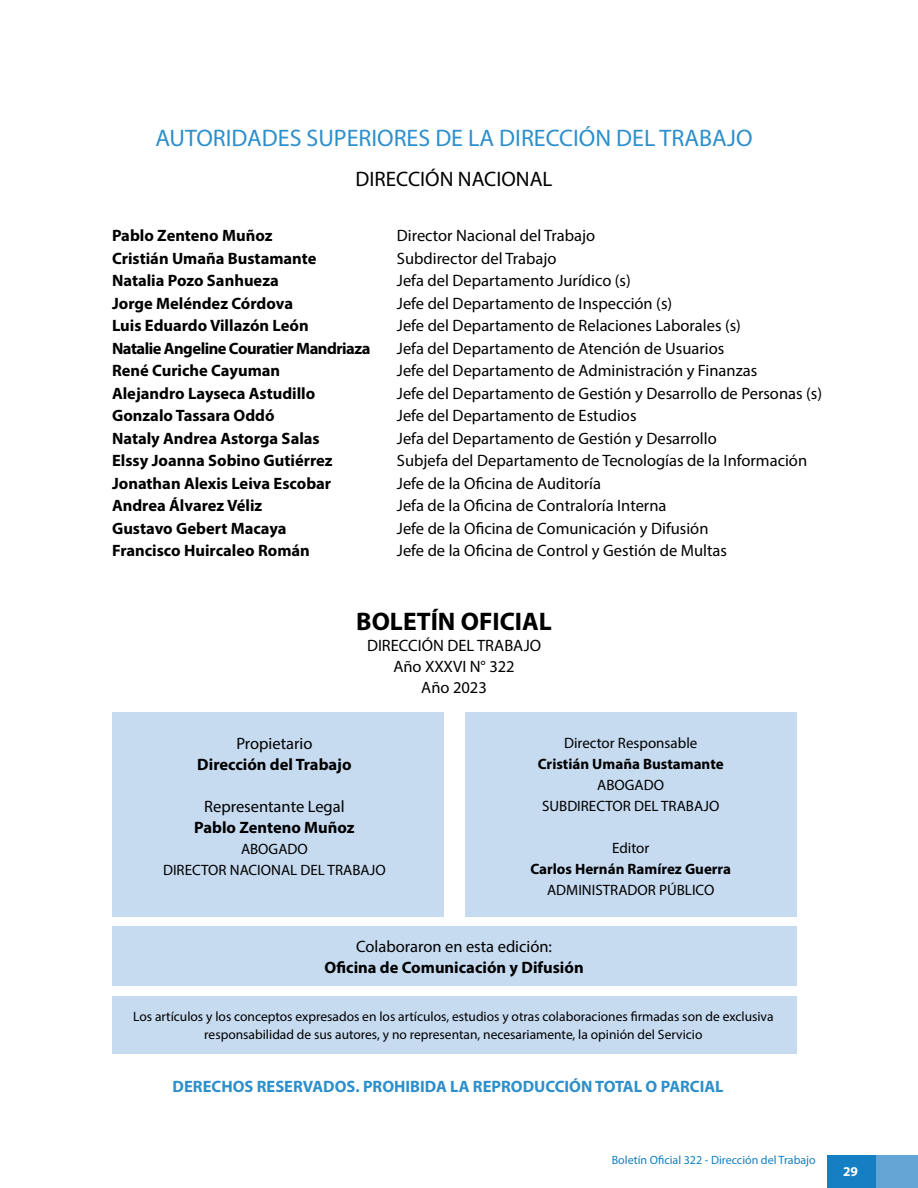
<style>
.page{position:relative;width:918px;height:1188px;background:#fff}
.page>*{position:absolute;margin:0;border:0;box-sizing:border-box;transform-origin:0 0}
.t1{font:700 25.5px "Myriad Pro";color:#000}
.t2{font:24px "Myriad Pro";color:#2d8fcb}
.t3{font:21px "Myriad Pro";color:#000}
.t4{font:16.5px/22.5px "Myriad Pro";color:#000}
.t5{font:700 16.5px/22.5px "Myriad Pro";color:#000}
.t6{font:700 16.5px "Myriad Pro";color:#2d8fcb}
.t7{font:15px/21px "Myriad Pro";color:#000;text-align:center}
.t8{font:700 15px "Myriad Pro";color:#000}
.t9{font:13.5px/18px "Myriad Pro";color:#000;text-align:center}
.t10{font:700 13.5px "Myriad Pro";color:#fff}
.t11{font:12px "Myriad Pro";color:#147fc2}
</style>
<div class="page">
<div style="left:875px;top:1155px;width:43px;height:33px;background:#65a5d6"></div>
<div style="left:827px;top:1155px;width:48px;height:33px;background:#147fc2"></div>
<div style="left:112px;top:712px;width:331px;height:205px;background:#c6daf0"></div>
<div style="left:112px;top:927px;width:684px;height:59px;background:#c6daf0"></div>
<div style="left:112px;top:996px;width:684px;height:58px;background:#c6daf0"></div>
<div style="left:465px;top:712px;width:331px;height:205px;background:#c6daf0"></div>
<h2 class="t2" style="left:156px;top:123px;width:599px">AUTORIDADES SUPERIORES DE LA DIRECCIÓN DEL TRABAJO</h2>
<p class="t3" style="left:356px;top:166px;width:198px">DIRECCIÓN NACIONAL</p>
<p class="t5" style="left:112px;top:224px;width:260px">Pablo Zenteno Muñoz<br>Cristián Umaña Bustamante<br>Natalia Pozo Sanhueza<br>Jorge Meléndez Córdova<br>Luis Eduardo Villazón León<br>Natalie Angeline Couratier Mandriaza<br>René Curiche Cayuman<br>Alejandro Layseca Astudillo<br>Gonzalo Tassara Oddó<br>Nataly Andrea Astorga Salas<br>Elssy Joanna Sobino Gutiérrez<br>Jonathan Alexis Leiva Escobar<br>Andrea Álvarez Véliz<br>Gustavo Gebert Macaya<br>Francisco Huircaleo Román</p>
<p class="t4" style="left:397px;top:224px;width:427px">Director Nacional del Trabajo<br>Subdirector del Trabajo<br>Jefa del Departamento Jurídico (s)<br>Jefe del Departamento de Inspección (s)<br>Jefe del Departamento de Relaciones Laborales (s)<br>Jefa del Departamento de Atención de Usuarios<br>Jefe del Departamento de Administración y Finanzas<br>Jefe del Departamento de Gestión y Desarrollo de Personas (s)<br>Jefe del Departamento de Estudios<br>Jefa del Departamento de Gestión y Desarrollo<br>Subjefa del Departamento de Tecnologías de la Información Jefe de la Oficina de Auditoría<br>Jefa de la Oficina de Contraloría Interna<br>Jefe de la Oficina de Comunicación y Difusión<br>Jefe de la Oficina de Control y Gestión de Multas</p>
<h1 class="t1" style="left:356px;top:605px;width:197px">BOLETÍN OFICIAL</h1>
<p class="t4" style="left:367px;top:635px;width:176px;line-height:21px;text-align:center">DIRECCIÓN DEL TRABAJO<br>Año XXXVI N° 322<br>Año 2023</p>
<p class="t4" style="left:236px;top:732px;width:78px">Propietario</p>
<p class="t5" style="left:197px;top:753px;width:156px">Dirección del Trabajo</p>
<p class="t4" style="left:204px;top:795px;width:142px">Representante Legal</p>
<p class="t5" style="left:194px;top:816px;width:162px">Pablo Zenteno Muñoz</p>
<p class="t7" style="left:163px;top:838px;width:224px">ABOGADO<br>DIRECTOR NACIONAL DEL TRABAJO</p>
<p class="t7" style="left:564px;top:732px;width:135px">Director Responsable</p>
<p class="t8" style="left:538px;top:754px;width:187px">Cristián Umaña Bustamante</p>
<p class="t7" style="left:542px;top:774px;width:179px">ABOGADO<br>SUBDIRECTOR DEL TRABAJO</p>
<p class="t7" style="left:612px;top:837px;width:39px">Editor</p>
<p class="t8" style="left:530px;top:859px;width:202px">Carlos Hernán Ramírez Guerra</p>
<p class="t7" style="left:547px;top:879px;width:169px">ADMINISTRADOR PÚBLICO</p>
<p class="t4" style="left:356px;top:934px;width:197px">Colaboraron en esta edición:</p>
<p class="t5" style="left:325px;top:955px;width:261px">Oficina de Comunicación y Difusión</p>
<p class="t9" style="left:133px;top:1007px;width:642px">Los artículos y los conceptos expresados en los artículos, estudios y otras colaboraciones firmadas son de exclusiva responsabilidad de sus autores, y no representan, necesariamente, la opinión del Servicio</p>
<p class="t6" style="left:173px;top:1076px;width:553px">DERECHOS RESERVADOS. PROHIBIDA LA REPRODUCCIÓN TOTAL O PARCIAL</p>
<p class="t11" style="left:612px;top:1153px;width:206px">Boletín Oficial 322 - Dirección del Trabajo</p>
<p class="t10" style="left:843px;top:1163px;width:16px">29</p>
</div>
